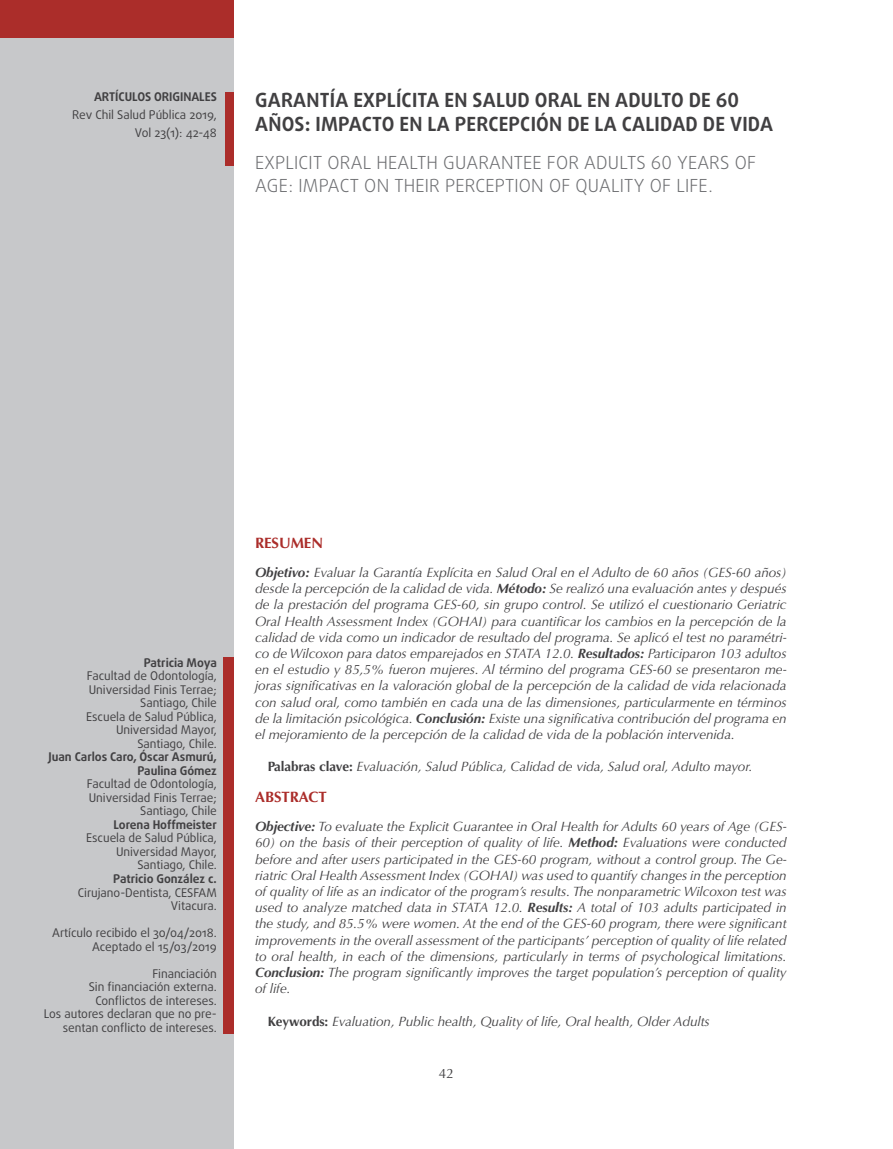
<style>
.page{position:relative;width:893px;height:1149px;background:#fff}
.page>*{position:absolute;margin:0;border:0;box-sizing:border-box;transform-origin:0 0}
.t1{font:700 19.5px/24px "Daxline Pro";letter-spacing:.01em;color:#414042}
.t2{font:300 18px/22.5px "Daxline Pro";letter-spacing:.01em;color:#6d6e71}
.t3{font:700 15px "Optima";letter-spacing:-.005em;color:#ab2d2a}
.t4{font:italic 13.5px/16.2px "Optima";letter-spacing:-.005em;color:#414042;text-align:justify}
.t5{font:13.5px "Optima";color:#414042}
.t6{font:12px/13.5px "Daxline Pro";letter-spacing:-.005em;color:#414042;text-align:right}
.t7{font:700 12px/13.5px "Daxline Pro";letter-spacing:-.005em;color:#414042;text-align:right}
.s1{font-weight:700}
.s2{font-weight:700;font-style:normal}
</style>
<div class="page">
<div style="left:0;top:0;width:234px;height:1148px;background:#c7c8ca"></div>
<div style="left:0;top:0;width:234px;height:38px;background:#ab2d2a"></div>
<div style="left:225px;top:92px;width:9px;height:73px;background:#ab2d2a"></div>
<div style="left:223px;top:657px;width:11px;height:376px;background:#ab2d2a"></div>
<p class="t7" style="left:94px;top:90px;width:8px">ARTÍCUL</p>
<p class="t7" style="left:137px;top:90px;width:50px">OS ORIGINAL</p>
<p class="t7" style="left:205px;top:90px;width:14px">ES</p>
<p class="t6" style="left:72px;top:106px;width:146px;line-height:17.7px">Rev Chil Salud Pública 2019,<br>Vol 23(1): 42-48</p>
<h1 class="t1" style="left:255px;top:88px;width:519px">Garantía Explícita en Salud Oral en adulto de 60 años: Impacto en la percepción de la calidad de vida</h1>
<h2 class="t2" style="left:255px;top:152px;width:502px">EXPLICIT ORAL HEALTH GUARANTEE FOR ADULTS 60 YEARS OF<br>AGE</h2>
<h2 class="t2" style="left:288px;top:174px;width:426px">: IMPACT ON THEIR PERCEPTION OF QUALITY OF LIFE.</h2>
<p class="t7" style="left:144px;top:655px;width:75px">Patricia Moya</p>
<p class="t6" style="left:86px;top:669px;width:132px">Facultad de Odontología,<br>Universidad Finis Terrae;<br>Santiago, Chile<br>Escuela de Salud Pública,<br>Universidad Mayor,<br>Santiago, Chile.</p>
<p class="t7" style="left:49px;top:750px;width:170px">Juan Carlos Caro, Óscar Asmurú,<br>Paulina Gómez</p>
<p class="t6" style="left:87px;top:777px;width:131px">Facultad de Odontología,<br>Universidad Finis Terrae;<br>Santiago, Chile</p>
<p class="t7" style="left:113px;top:817px;width:105px">Lorena Hoffmeister</p>
<p class="t6" style="left:86px;top:831px;width:132px">Escuela de Salud Pública,<br>Universidad Mayor,<br>Santiago, Chile.</p>
<p class="t7" style="left:113px;top:871px;width:105px">Patricio González c.</p>
<p class="t6" style="left:78px;top:885px;width:140px">Cirujano-Dentista, CESFAM<br>Vitacura.</p>
<p class="t6" style="left:52px;top:925px;width:166px">Artículo recibido el 30/04/2018.<br>Aceptado el 15/03/2019</p>
<p class="t6" style="left:44px;top:966px;width:175px">Financiación<br>Sin financiación externa.<br>Conflictos de intereses.<br>Los autores declaran que no pre&shy;sentan conflicto de intereses.</p>
<p class="t3" style="left:255px;top:534px;width:69px">Resumen</p>
<p class="t4" style="left:255px;top:564px;width:533px"><span class="s1">Objetivo:</span> Evaluar la Garantía Explícita en Salud Oral en el Adulto de 60 años (GES-60 años) desde la percepción de la calidad de vida. <span class="s1">Método:</span> Se realizó una evaluación antes y después de la prestación del programa GES-60, sin grupo control. Se utilizó el cuestionario Geriatric Oral Health Assessment Index (GOHAI) para cuantificar los cambios en la percepción de la calidad de vida como un indicador de resultado del programa. Se aplicó el test no paramétri&shy;co de Wilcoxon para datos emparejados en STATA 12.0. <span class="s1">Resultados:</span> Participaron 103 adultos en el estudio y 85,5% fueron mujeres. Al término del programa GES-60 se presentaron me&shy;joras significativas en la valoración global de la percepción de la calidad de vida relacionada con salud oral, como también en cada una de las dimensiones, particularmente en términos de la limitación psicológica. <span class="s1">Conclusión:</span> Existe una significativa contribución del programa en el mejoramiento de la percepción de la calidad de vida de la población intervenida.</p>
<p class="t4" style="left:268px;top:758px;width:486px"><span class="s2">Palabras clave:</span> Evaluación, Salud Pública, Calidad de vida, Salud oral, Adulto mayor.</p>
<p class="t3" style="left:255px;top:788px;width:73px">Abstract</p>
<p class="t4" style="left:255px;top:818px;width:533px"><span class="s1">Objective:</span> To evaluate the Explicit Guarantee in Oral Health for Adults 60 years of Age (GES-</p>
<p class="t4" style="left:255px;top:834px;width:533px">60) on the basis of their perception of quality of life. <span class="s1">Method:</span> Evaluations were conducted before and after users participated in the GES-60 program, without a control group. The Ge&shy;riatric Oral Health Assessment Index (GOHAI) was used to quantify changes in the perception of quality of life as an indicator of the program’s results. The nonparametric Wilcoxon test was used to analyze matched data in STATA 12.0. <span class="s1">Results:</span> A total of 103 adults participated in the study, and 85.5% were women. At the end of the GES-60 program, there were significant improvements in the overall assessment of the participants’ perception of quality of life related to oral health, in each of the dimensions, particularly in terms of psychological limitations.<br><span class="s1">Conclusion:</span> The program significantly improves the target population’s perception of quality of life.</p>
<p class="t4" style="left:268px;top:1012px;width:443px"><span class="s2">Keywords:</span> Evaluation, Public health, Quality of life, Oral health, Older Adults</p>
<p class="t5" style="left:439px;top:1065px;width:17px">42</p>
</div>
